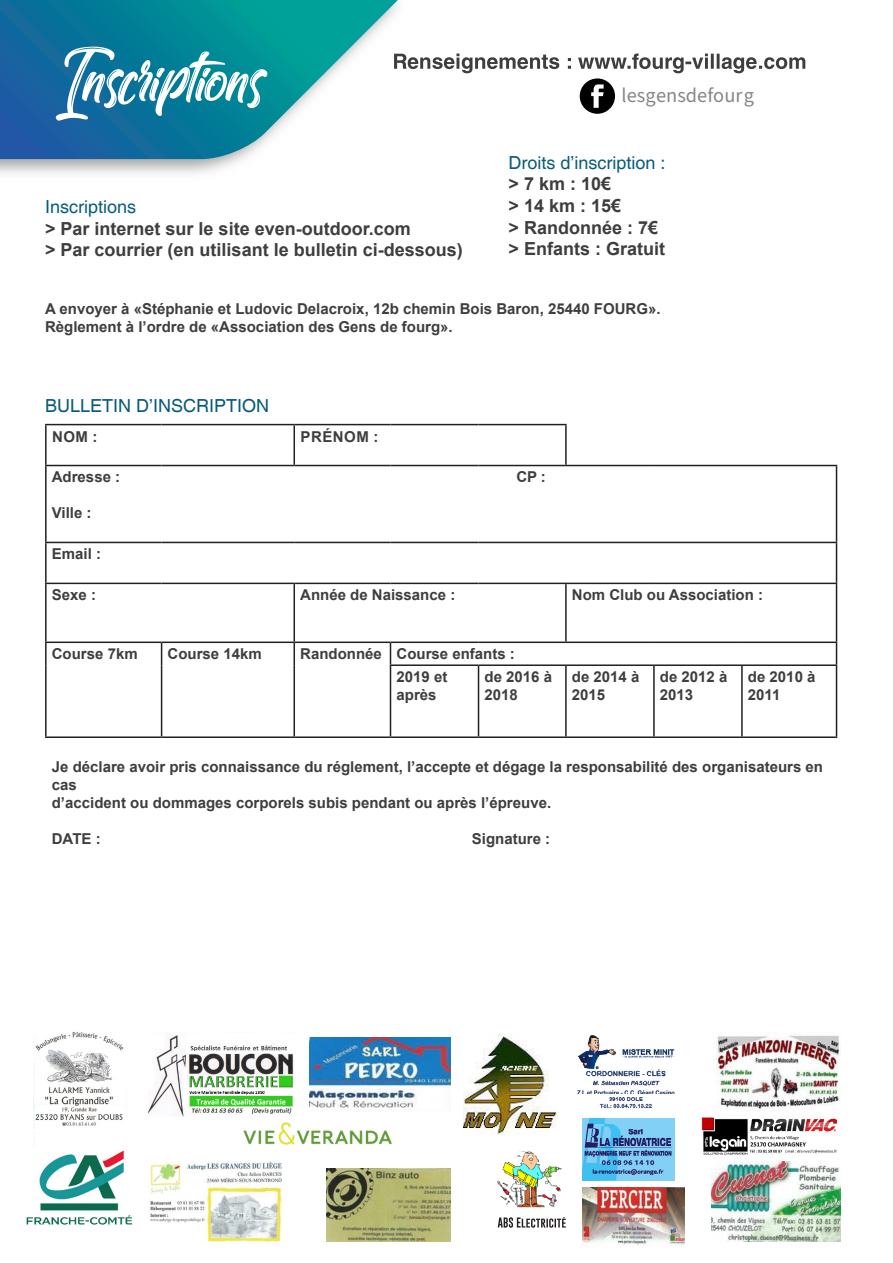
<style>
.page{position:relative;width:893px;height:1263px;background:#fff}
.page>*{position:absolute;margin:0;border:0;box-sizing:border-box;transform-origin:0 0}
.t1{font:20.4px "Source Sans Pro";color:#878787}
.t2{font:700 18px "Arial";color:#3e3e3f}
.t3{font:18px "Helvetica";color:#085b7b}
.t4{font:700 15px/18px "Arial";color:#3e3e3f}
</style>
<div class="page">
<svg style="left:0;top:0;width:398px;height:159px"></svg>
<hr style="left:45px;top:424px;width:117px;height:1px;background:#231f20">
<hr style="left:45px;top:425px;width:2px;height:40px;background:#231f20">
<hr style="left:162px;top:424px;width:132px;height:1px;background:#231f20">
<hr style="left:294px;top:424px;width:96px;height:1px;background:#231f20">
<hr style="left:293px;top:425px;width:2px;height:40px;background:#231f20">
<hr style="left:390px;top:424px;width:88px;height:1px;background:#231f20">
<hr style="left:478px;top:424px;width:89px;height:1px;background:#231f20">
<hr style="left:565px;top:425px;width:2px;height:40px;background:#231f20">
<hr style="left:45px;top:465px;width:117px;height:1px;background:#231f20">
<hr style="left:45px;top:466px;width:2px;height:76px;background:#231f20">
<hr style="left:162px;top:465px;width:132px;height:1px;background:#231f20">
<hr style="left:294px;top:465px;width:96px;height:1px;background:#231f20">
<hr style="left:390px;top:465px;width:88px;height:1px;background:#231f20">
<hr style="left:478px;top:465px;width:88px;height:1px;background:#231f20">
<hr style="left:566px;top:465px;width:88px;height:1px;background:#231f20">
<hr style="left:654px;top:465px;width:88px;height:1px;background:#231f20">
<hr style="left:742px;top:465px;width:95px;height:1px;background:#231f20">
<hr style="left:836px;top:466px;width:1px;height:76px;background:#231f20">
<hr style="left:45px;top:542px;width:117px;height:1px;background:#231f20">
<hr style="left:45px;top:543px;width:2px;height:40px;background:#231f20">
<hr style="left:162px;top:542px;width:132px;height:1px;background:#231f20">
<hr style="left:294px;top:542px;width:96px;height:1px;background:#231f20">
<hr style="left:390px;top:542px;width:88px;height:1px;background:#231f20">
<hr style="left:478px;top:542px;width:88px;height:1px;background:#231f20">
<hr style="left:566px;top:542px;width:88px;height:1px;background:#231f20">
<hr style="left:654px;top:542px;width:88px;height:1px;background:#231f20">
<hr style="left:742px;top:542px;width:95px;height:1px;background:#231f20">
<hr style="left:836px;top:543px;width:1px;height:40px;background:#231f20">
<hr style="left:45px;top:583px;width:117px;height:1px;background:#231f20">
<hr style="left:45px;top:584px;width:2px;height:57px;background:#231f20">
<hr style="left:162px;top:583px;width:132px;height:1px;background:#231f20">
<hr style="left:294px;top:583px;width:96px;height:1px;background:#231f20">
<hr style="left:293px;top:584px;width:2px;height:57px;background:#231f20">
<hr style="left:390px;top:583px;width:88px;height:1px;background:#231f20">
<hr style="left:478px;top:583px;width:88px;height:1px;background:#231f20">
<hr style="left:566px;top:583px;width:88px;height:1px;background:#231f20">
<hr style="left:565px;top:584px;width:2px;height:57px;background:#231f20">
<hr style="left:654px;top:583px;width:88px;height:1px;background:#231f20">
<hr style="left:742px;top:583px;width:95px;height:1px;background:#231f20">
<hr style="left:836px;top:584px;width:1px;height:57px;background:#231f20">
<hr style="left:45px;top:641px;width:117px;height:2px;background:#231f20">
<hr style="left:45px;top:643px;width:2px;height:22px;background:#231f20">
<hr style="left:162px;top:641px;width:132px;height:2px;background:#231f20">
<svg style="left:161px;top:643px;width:1px;height:22px"></svg>
<hr style="left:294px;top:641px;width:96px;height:2px;background:#231f20">
<hr style="left:293px;top:643px;width:2px;height:22px;background:#231f20">
<hr style="left:390px;top:641px;width:88px;height:2px;background:#231f20">
<svg style="left:390px;top:643px;width:1px;height:21px"></svg>
<hr style="left:478px;top:641px;width:88px;height:2px;background:#231f20">
<hr style="left:566px;top:641px;width:88px;height:2px;background:#231f20">
<hr style="left:654px;top:641px;width:88px;height:2px;background:#231f20">
<hr style="left:742px;top:641px;width:95px;height:2px;background:#231f20">
<svg style="left:836px;top:643px;width:1px;height:21px"></svg>
<hr style="left:45px;top:665px;width:2px;height:71px;background:#231f20">
<hr style="left:161px;top:665px;width:1px;height:71px;background:#231f20">
<hr style="left:293px;top:665px;width:2px;height:71px;background:#231f20">
<hr style="left:390px;top:664px;width:88px;height:2px;background:#231f20">
<hr style="left:390px;top:666px;width:1px;height:70px;background:#231f20">
<hr style="left:478px;top:664px;width:88px;height:2px;background:#231f20">
<hr style="left:478px;top:666px;width:1px;height:70px;background:#231f20">
<hr style="left:566px;top:664px;width:88px;height:2px;background:#231f20">
<hr style="left:565px;top:666px;width:2px;height:70px;background:#231f20">
<hr style="left:654px;top:664px;width:88px;height:2px;background:#231f20">
<hr style="left:653px;top:666px;width:2px;height:70px;background:#231f20">
<hr style="left:742px;top:664px;width:95px;height:2px;background:#231f20">
<hr style="left:741px;top:666px;width:2px;height:70px;background:#231f20">
<hr style="left:836px;top:666px;width:1px;height:70px;background:#231f20">
<hr style="left:45px;top:736px;width:117px;height:2px;background:#231f20">
<hr style="left:162px;top:736px;width:132px;height:2px;background:#231f20">
<hr style="left:294px;top:736px;width:96px;height:2px;background:#231f20">
<hr style="left:390px;top:736px;width:88px;height:2px;background:#231f20">
<hr style="left:478px;top:736px;width:88px;height:2px;background:#231f20">
<hr style="left:566px;top:736px;width:88px;height:2px;background:#231f20">
<hr style="left:654px;top:736px;width:88px;height:2px;background:#231f20">
<hr style="left:742px;top:736px;width:95px;height:2px;background:#231f20">
<svg style="left:56px;top:47px;width:211px;height:74px"></svg>
<img style="left:577px;top:1035px;width:98px;height:74px">
<img style="left:34px;top:1032px;width:90px;height:94px">
<img style="left:26px;top:1150px;width:107px;height:75px">
<img style="left:701px;top:1117px;width:137px;height:38px">
<img style="left:582px;top:1118px;width:92px;height:63px">
<img style="left:497px;top:1151px;width:65px;height:57px">
<img style="left:148px;top:1035px;width:146px;height:82px">
<img style="left:148px;top:1161px;width:133px;height:81px">
<img style="left:463px;top:1033px;width:94px;height:102px">
<img style="left:327px;top:1169px;width:123px;height:73px">
<img style="left:582px;top:1187px;width:103px;height:59px">
<img style="left:711px;top:1162px;width:130px;height:80px">
<img style="left:716px;top:1032px;width:125px;height:77px">
<img style="left:310px;top:1038px;width:140px;height:70px">
<img style="left:243px;top:1122px;width:149px;height:23px">
<svg style="left:498px;top:1217px;width:68px;height:11px"></svg>
<svg style="left:394px;top:53px;width:411px;height:61px"></svg>
<p class="t3" style="left:45px;top:196px;width:93px">Inscriptions</p>
<p class="t2" style="left:45px;top:216px;width:367px">&gt; Par internet sur le site even-outdoor.com</p>
<p class="t2" style="left:45px;top:237px;width:419px">&gt; Par courrier (en utilisant le bulletin ci-dessous)</p>
<h1 class="t1" style="left:622px;top:82px;width:134px">lesgensdefourg</h1>
<p class="t3" style="left:509px;top:152px;width:159px">Droits d’inscription :</p>
<p class="t2" style="left:509px;top:171px;width:104px">&gt; 7 km : 10€</p>
<p class="t2" style="left:509px;top:193px;width:114px">&gt; 14 km : 15€</p>
<p class="t2" style="left:509px;top:215px;width:151px">&gt; Randonnée : 7€</p>
<p class="t2" style="left:509px;top:236px;width:158px">&gt; Enfants : Gratuit</p>
<p class="t4" style="left:45px;top:300px;width:617px">A envoyer à «Stéphanie et Ludovic Delacroix, 12b chemin Bois Baron, 25440 FOURG».</p>
<p class="t4" style="left:45px;top:318px;width:409px">Règlement à l’ordre de «Association des Gens de fourg».</p>
<p class="t3" style="left:45px;top:396px;width:226px">BULLETIN D’INSCRIPTION</p>
<p class="t4" style="left:52px;top:427px;width:47px">NOM :</p>
<p class="t4" style="left:300px;top:427px;width:79px">PRÉNOM :</p>
<p class="t4" style="left:52px;top:468px;width:70px">Adresse :</p>
<p class="t4" style="left:516px;top:468px;width:31px">CP :</p>
<p class="t4" style="left:52px;top:504px;width:41px">Ville :</p>
<p class="t4" style="left:52px;top:545px;width:51px">Email :</p>
<p class="t4" style="left:52px;top:586px;width:46px">Sexe :</p>
<p class="t4" style="left:300px;top:586px;width:157px">Année de Naissance :</p>
<p class="t4" style="left:572px;top:586px;width:193px">Nom Club ou Association :</p>
<p class="t4" style="left:52px;top:645px;width:87px">Course 7km</p>
<p class="t4" style="left:168px;top:645px;width:96px">Course 14km</p>
<p class="t4" style="left:300px;top:645px;width:83px">Randonnée</p>
<p class="t4" style="left:396px;top:645px;width:120px">Course enfants :</p>
<p class="t4" style="left:396px;top:668px;width:52px">2019 et après</p>
<p class="t4" style="left:484px;top:668px;width:69px">de 2016 à<br>2018</p>
<p class="t4" style="left:572px;top:668px;width:69px">de 2014 à<br>2015</p>
<p class="t4" style="left:660px;top:668px;width:69px">de 2012 à<br>2013</p>
<p class="t4" style="left:748px;top:668px;width:69px">de 2010 à<br>2011</p>
<p class="t4" style="left:52px;top:758px;width:773px">Je déclare avoir pris connaissance du réglement, l’accepte et dégage la responsabilité des organisateurs en cas</p>
<p class="t4" style="left:52px;top:794px;width:501px">d’accident ou dommages corporels subis pendant ou après l’épreuve.</p>
<p class="t4" style="left:52px;top:830px;width:50px">DATE :</p>
<p class="t4" style="left:472px;top:830px;width:80px">Signature :</p>
</div>
